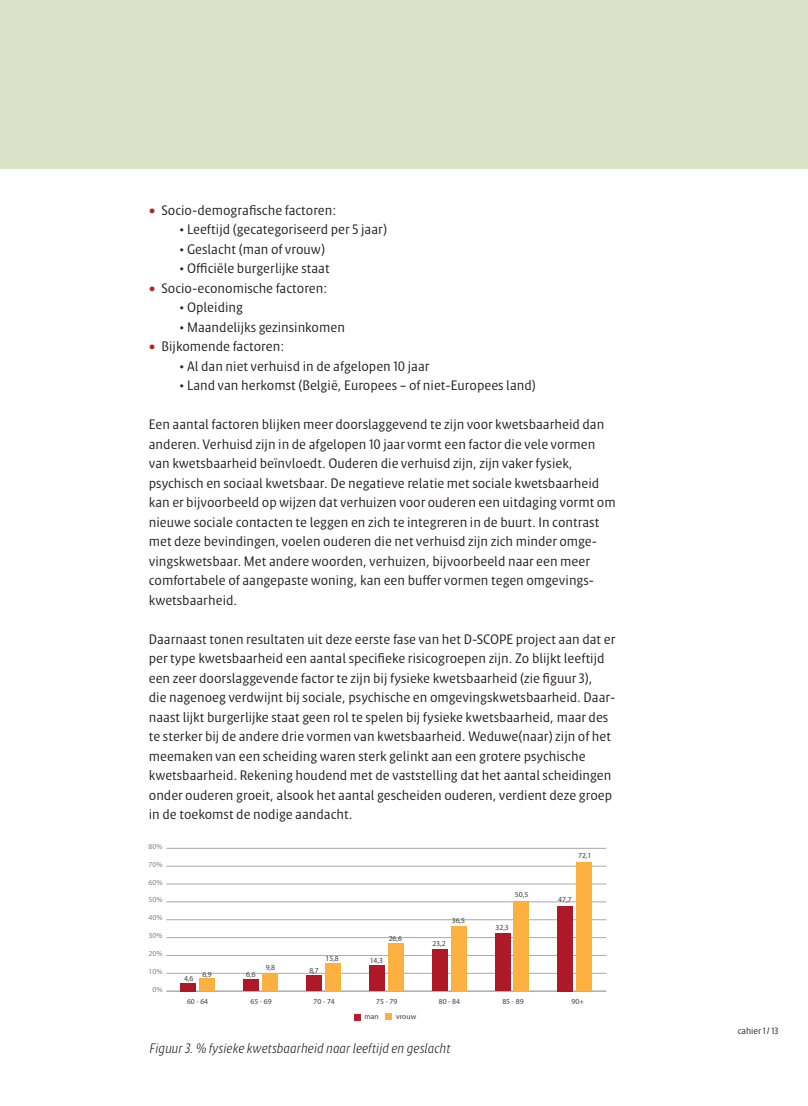
<style>
.page{position:relative;width:808px;height:1106px;background:#fff}
.page>*{position:absolute;margin:0;border:0;box-sizing:border-box;transform-origin:0 0}
.t1{font:13.5px/19.5px "Klaus FY";color:#231f20}
.t2{font:italic 300 13.5px "Klaus FY";color:#231f20}
.t3{font:9px "Klaus FY";color:#231f20}
.t4{font:7.65px "Myriad Pro";color:#3e3e3f}
.t5{font:7.65px "Myriad Pro";color:#808285}
.s1{font-weight:900;color:#be1d2c}
</style>
<div class="page">
<div style="left:0;top:0;width:808px;height:168px;background:#dae2c7"></div>
<hr style="left:166px;top:990px;width:440px;height:1px;background:#a8a9ad">
<hr style="left:166px;top:973px;width:440px;height:1px;background:#a8a9ad">
<hr style="left:166px;top:955px;width:440px;height:1px;background:#a8a9ad">
<hr style="left:166px;top:937px;width:440px;height:1px;background:#a8a9ad">
<hr style="left:166px;top:919px;width:440px;height:1px;background:#a8a9ad">
<hr style="left:166px;top:901px;width:440px;height:1px;background:#a8a9ad">
<hr style="left:166px;top:883px;width:440px;height:1px;background:#a8a9ad">
<hr style="left:166px;top:865px;width:440px;height:1px;background:#a8a9ad">
<hr style="left:166px;top:848px;width:440px;height:1px;background:#a8a9ad">
<div style="left:200px;top:978px;width:15px;height:13px;background:#fbb03f"></div>
<div style="left:262px;top:973px;width:16px;height:18px;background:#fbb03f"></div>
<div style="left:325px;top:963px;width:15px;height:28px;background:#fbb03f"></div>
<div style="left:388px;top:943px;width:15px;height:48px;background:#fbb03f"></div>
<div style="left:451px;top:926px;width:15px;height:65px;background:#fbb03f"></div>
<div style="left:514px;top:901px;width:15px;height:90px;background:#fbb03f"></div>
<div style="left:577px;top:862px;width:15px;height:129px;background:#fbb03f"></div>
<div style="left:181px;top:983px;width:15px;height:8px;background:#ad1926"></div>
<div style="left:244px;top:979px;width:15px;height:12px;background:#ad1926"></div>
<div style="left:306px;top:975px;width:16px;height:16px;background:#ad1926"></div>
<div style="left:369px;top:965px;width:15px;height:26px;background:#ad1926"></div>
<div style="left:432px;top:949px;width:15px;height:42px;background:#ad1926"></div>
<div style="left:495px;top:933px;width:15px;height:58px;background:#ad1926"></div>
<div style="left:558px;top:906px;width:15px;height:85px;background:#ad1926"></div>
<div style="left:386px;top:1013px;width:6px;height:7px;background:#fbb03f"></div>
<svg style="left:355px;top:1014px;width:6px;height:6px"></svg>
<p class="t1" style="left:149px;top:199px;width:189px"><span class="s1">•</span> Socio-demografische factoren:</p>
<p class="t1" style="left:179px;top:219px;width:210px">• Leeftijd (gecategoriseerd per 5 jaar)</p>
<p class="t1" style="left:179px;top:238px;width:148px">•Geslacht (man of vrouw)</p>
<p class="t1" style="left:179px;top:258px;width:153px">•Officiële burgerlijke staat</p>
<p class="t1" style="left:149px;top:277px;width:180px"><span class="s1">•</span> Socio-economische factoren:</p>
<p class="t1" style="left:179px;top:297px;width:66px">•Opleiding</p>
<p class="t1" style="left:179px;top:316px;width:168px">•Maandelijks gezinsinkomen</p>
<p class="t1" style="left:149px;top:336px;width:137px"><span class="s1">•</span> Bijkomende factoren:</p>
<p class="t1" style="left:179px;top:355px;width:253px">•Al dan niet verhuisd in de afgelopen 10 jaar</p>
<p class="t1" style="left:179px;top:375px;width:359px">• Land van herkomst (België, Europees – of niet-Europees land)</p>
<p class="t1" style="left:149px;top:414px;width:468px">Een aantal factoren blijken meer doorslaggevend te zijn voor kwetsbaarheid dan anderen. Verhuisd zijn in de afgelopen 10 jaar vormt een factor die vele vormen van kwetsbaarheid beïnvloedt. Ouderen die verhuisd zijn, zijn vaker fysiek, psychisch en sociaal kwetsbaar. De negatieve relatie met sociale kwetsbaarheid kan er bijvoorbeeld op wijzen dat verhuizen voor ouderen een uitdaging vormt om nieuwe sociale contacten te leggen en zich te integreren in de buurt. In contrast met deze bevindingen, voelen ouderen die net verhuisd zijn zich minder omge&shy;vingskwetsbaar. Met andere woorden, verhuizen, bijvoorbeeld naar een meer comfortabele of aangepaste woning, kan een buffer vormen tegen omgevings&shy;kwetsbaarheid.</p>
<p class="t1" style="left:149px;top:628px;width:468px">Daarnaast tonen resultaten uit deze eerste fase van het D-SCOPE project aan dat er per type kwetsbaarheid een aantal specifieke risicogroepen zijn. Zo blijkt leeftijd een zeer doorslaggevende factor te zijn bij fysieke kwetsbaarheid (zie figuur 3),<br>die nagenoeg verdwijnt bij sociale, psychische en omgevingskwetsbaarheid. Daar&shy;naast lijkt burgerlijke staat geen rol te spelen bij fysieke kwetsbaarheid, maar des te sterker bij de andere drie vormen van kwetsbaarheid. Weduwe(naar) zijn of het meemaken van een scheiding waren sterk gelinkt aan een grotere psychische kwetsbaarheid. Rekening houdend met de vaststelling dat het aantal scheidingen onder ouderen groeit, alsook het aantal gescheiden ouderen, verdient deze groep in de toekomst de nodige aandacht.</p>
<p class="t5" style="left:149px;top:841px;width:15px">80%</p>
<p class="t5" style="left:149px;top:859px;width:15px">70%</p>
<p class="t5" style="left:149px;top:877px;width:15px">60%</p>
<p class="t5" style="left:149px;top:895px;width:15px">50%</p>
<p class="t5" style="left:149px;top:913px;width:15px">40%</p>
<p class="t5" style="left:149px;top:930px;width:15px">30%</p>
<p class="t5" style="left:149px;top:948px;width:15px">20%</p>
<p class="t5" style="left:149px;top:966px;width:15px">10%</p>
<p class="t5" style="left:153px;top:984px;width:11px">0%</p>
<p class="t4" style="left:184px;top:973px;width:11px">4,6</p>
<p class="t4" style="left:202px;top:969px;width:11px">6,9</p>
<p class="t4" style="left:246px;top:969px;width:11px">6,6</p>
<p class="t4" style="left:389px;top:933px;width:15px">26,6</p>
<p class="t4" style="left:326px;top:954px;width:15px">15,8</p>
<p class="t4" style="left:370px;top:955px;width:15px">14,3</p>
<p class="t4" style="left:266px;top:963px;width:11px">9,8</p>
<p class="t4" style="left:309px;top:965px;width:11px">8,7</p>
<p class="t4" style="left:452px;top:915px;width:15px">36,5</p>
<p class="t4" style="left:432px;top:938px;width:15px">23,2</p>
<p class="t4" style="left:515px;top:890px;width:15px">50,5</p>
<p class="t4" style="left:495px;top:923px;width:15px">32,3</p>
<p class="t4" style="left:578px;top:851px;width:15px">72,1</p>
<p class="t4" style="left:558px;top:894px;width:15px">47,7</p>
<p class="t4" style="left:187px;top:996px;width:23px">60 - 64</p>
<p class="t4" style="left:250px;top:996px;width:23px">65 - 69</p>
<p class="t4" style="left:314px;top:996px;width:23px">70 - 74</p>
<p class="t4" style="left:376px;top:996px;width:23px">75 - 79</p>
<p class="t4" style="left:439px;top:996px;width:23px">80 - 84</p>
<p class="t4" style="left:502px;top:996px;width:23px">85 - 89</p>
<p class="t4" style="left:571px;top:996px;width:14px">90+</p>
<p class="t4" style="left:365px;top:1012px;width:16px">man</p>
<p class="t4" style="left:396px;top:1011px;width:22px">vrouw</p>
<p class="t2" style="left:149px;top:1040px;width:303px">Figuur 3. % fysieke kwetsbaarheid naar leeftijd en geslacht</p>
<p class="t3" style="left:738px;top:1025px;width:42px">cahier 1 / 13</p>
</div>
